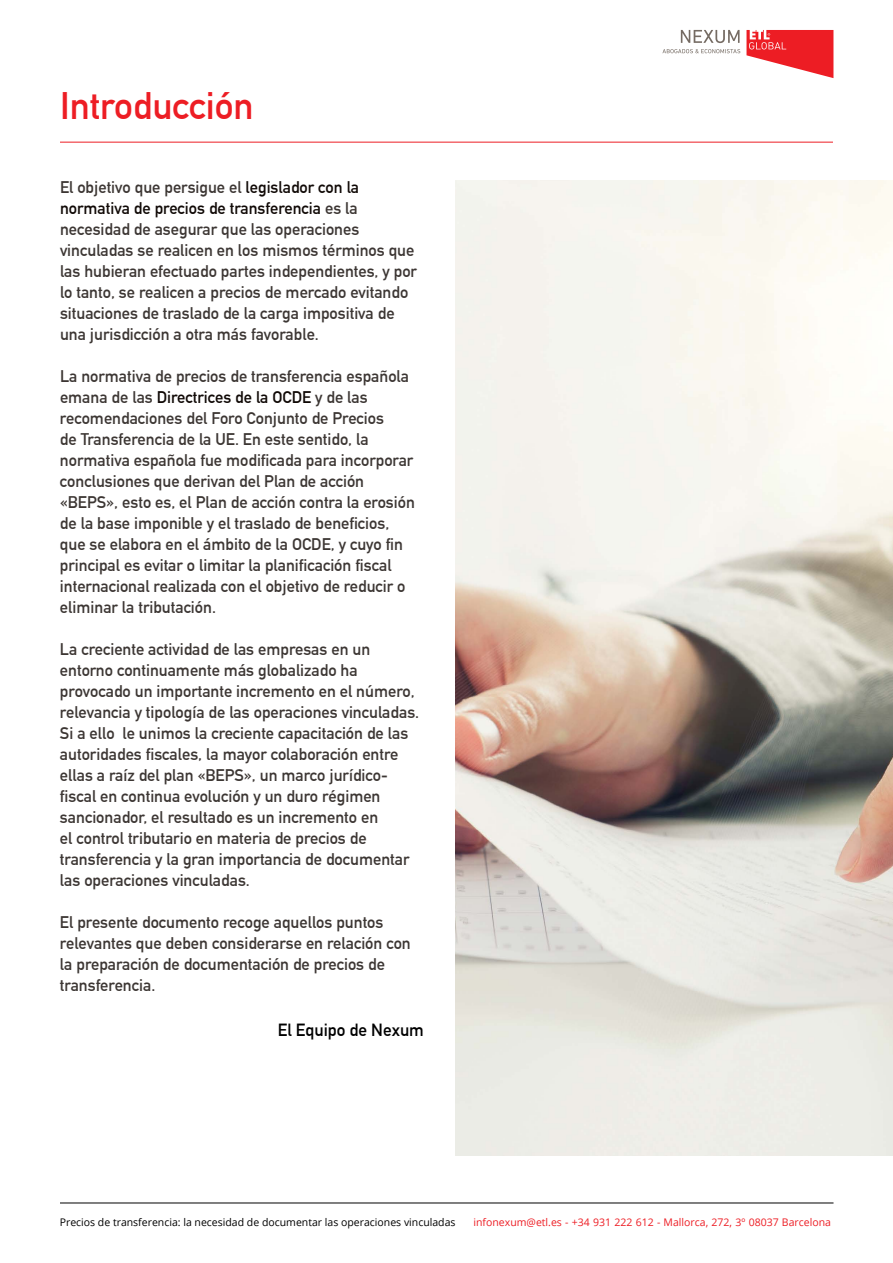
<style>
.page{position:relative;width:893px;height:1263px;background:#fff}
.page>*{position:absolute;margin:0;border:0;box-sizing:border-box;transform-origin:0 0}
.t1{font:700 37.5px "DIN Alternate";color:#ed1d24}
.t2{font:700 17.25px "DIN Alternate";color:#000}
.t3{font:700 16.5px/21px "DIN Alternate";color:#3c3633}
.t4{font:10.5px "Open Sans";color:#000}
.t5{font:10.5px "Open Sans";color:#ed1d24}
.s1{color:#100906}
</style>
<div class="page">
<hr style="left:60px;top:1202px;width:773px;height:1px;background:#000">
<svg style="left:681px;top:30px;width:59px;height:13px"></svg>
<svg style="left:746px;top:30px;width:87px;height:48px"></svg>
<svg style="left:662px;top:49px;width:78px;height:4px"></svg>
<hr style="left:60px;top:142px;width:773px;height:1px;background:#ed1d24">
<img style="left:455px;top:180px;width:438px;height:975px">
<h1 class="t1" style="left:60px;top:77px;width:195px">Introducción</h1>
<p class="t3" style="left:60px;top:176px;width:359px">El objetivo que persigue el <span class="s1">legislador con la normativa de precios de transferencia</span> es la necesidad de asegurar que las operaciones vinculadas se realicen en los mismos términos que las hubieran efectuado partes independientes, y por lo tanto, se realicen a precios de mercado evitando situaciones de traslado de la carga impositiva de una jurisdicción a otra más favorable.</p>
<p class="t3" style="left:60px;top:365px;width:356px">La normativa de precios de transferencia española emana de las <span class="s1">Directrices de la OCDE</span> y de las recomendaciones del Foro Conjunto de Precios<br>de Transferencia de la UE. En este sentido, la normativa española fue modificada para incorporar conclusiones que derivan del Plan de acción «BEPS», esto es, el Plan de acción contra la erosión de la base imponible y el traslado de beneficios, que se elabora en el ámbito de la OCDE, y cuyo fin principal es evitar o limitar la planificación fiscal internacional realizada con el objetivo de reducir o eliminar la tributación.</p>
<p class="t3" style="left:60px;top:638px;width:361px">La creciente actividad de las empresas en un entorno continuamente más globalizado ha provocado un importante incremento en el número, relevancia y tipología de las operaciones vinculadas.<br>Si a ello le unimos la creciente capacitación de las autoridades fiscales, la mayor colaboración entre ellas a raíz del plan «BEPS», un marco jurídico&shy;fiscal en continua evolución y un duro régimen sancionador, el resultado es un incremento en<br>el control tributario en materia de precios de transferencia y la gran importancia de documentar las operaciones vinculadas.</p>
<p class="t3" style="left:60px;top:911px;width:352px">El presente documento recoge aquellos puntos relevantes que deben considerarse en relación con la preparación de documentación de precios de transferencia.</p>
<p class="t2" style="left:278px;top:1017px;width:148px">El Equipo de Nexum</p>
<p class="t4" style="left:60px;top:1215px;width:397px">Precios de transferencia: la necesidad de documentar las operaciones vinculadas</p>
<p class="t5" style="left:473px;top:1215px;width:359px">infonexum@etl.es - +34 931 222 612 - Mallorca, 272, 3º 08037 Barcelona</p>
</div>
